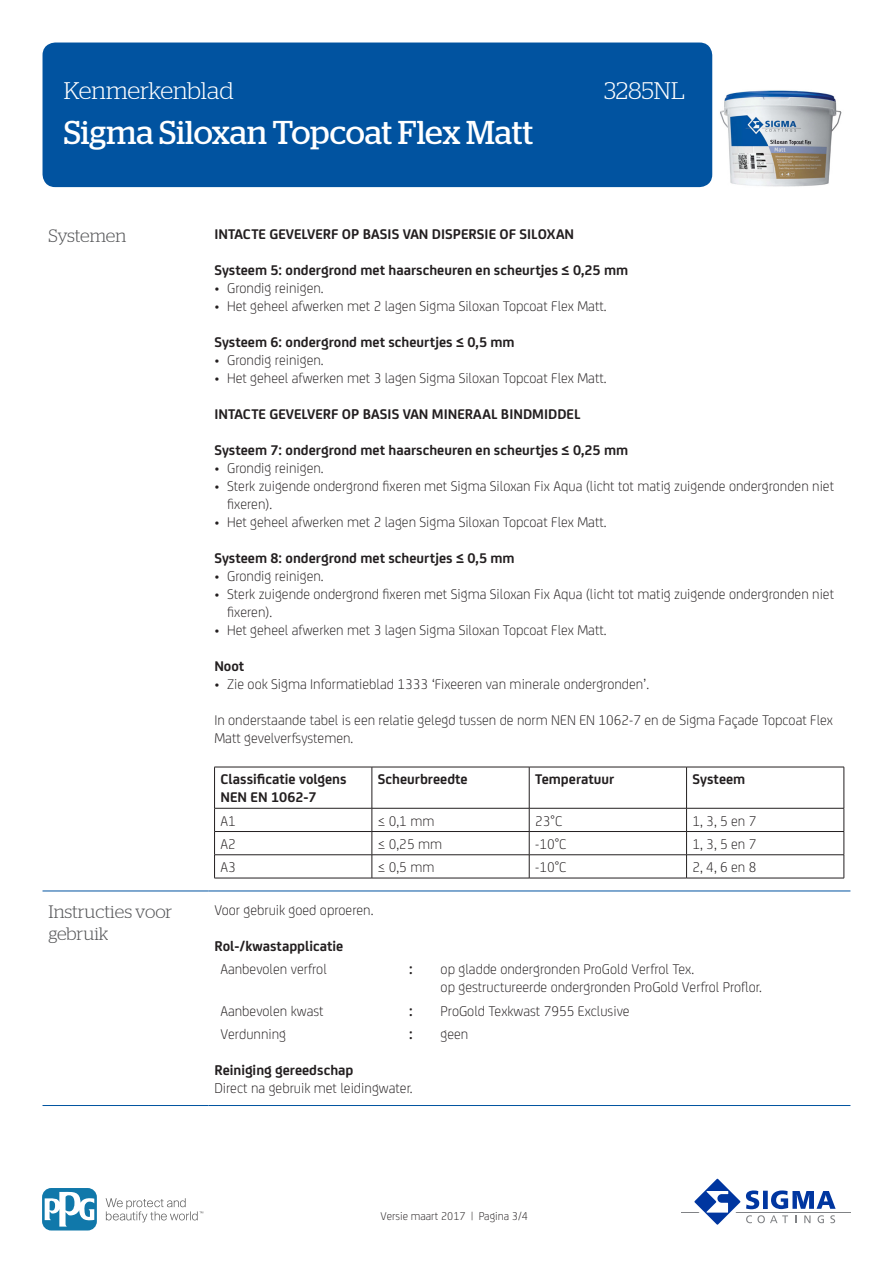
<style>
.page{position:relative;width:893px;height:1263px;background:#fff}
.page>*{position:absolute;margin:0;border:0;box-sizing:border-box;transform-origin:0 0}
.t1{font:33px "Stag";letter-spacing:-.005em;color:#fff}
.t2{font:300 24px "Stag";color:#fff}
.KOP{font:300 18px/21.6px "Stag";color:#57585a}
.BODY{font:300 15px/18px "FS Joey";color:#231f20}
.BODY-2{font:700 15px/18px "FS Joey";color:#231f20}
.t3{font:300 12px "FS Joey";color:#231f20}
.s1{font-weight:700}
</style>
<div class="page">
<div style="left:43px;top:43px;width:669px;height:144px;background:#0153a0;border-radius:13px"></div>
<hr style="left:681px;top:1211px;width:169px;height:1px;background:#808285">
<svg style="left:689px;top:1178px;width:147px;height:47px"></svg>
<svg style="left:106px;top:1198px;width:97px;height:24px"></svg>
<svg style="left:43px;top:1188px;width:54px;height:42px"></svg>
<svg style="left:45px;top:1191px;width:49px;height:35px"></svg>
<hr style="left:43px;top:890px;width:165px;height:1px;background:#0153a0">
<hr style="left:208px;top:890px;width:642px;height:1px;background:#0153a0">
<hr style="left:43px;top:1105px;width:165px;height:1px;background:#0153a0">
<hr style="left:208px;top:1105px;width:642px;height:1px;background:#0153a0">
<hr style="left:214px;top:767px;width:158px;height:1px;background:#231f20">
<hr style="left:214px;top:767px;width:1px;height:41px;background:#231f20">
<hr style="left:372px;top:767px;width:157px;height:1px;background:#231f20">
<hr style="left:372px;top:767px;width:1px;height:41px;background:#231f20">
<hr style="left:529px;top:767px;width:158px;height:1px;background:#231f20">
<hr style="left:529px;top:767px;width:1px;height:41px;background:#231f20">
<hr style="left:687px;top:767px;width:157px;height:1px;background:#231f20">
<hr style="left:686px;top:767px;width:1px;height:41px;background:#231f20">
<hr style="left:844px;top:767px;width:1px;height:41px;background:#231f20">
<hr style="left:214px;top:808px;width:158px;height:1px;background:#231f20">
<hr style="left:372px;top:808px;width:157px;height:1px;background:#231f20">
<hr style="left:529px;top:808px;width:158px;height:1px;background:#231f20">
<hr style="left:687px;top:808px;width:157px;height:1px;background:#231f20">
<hr style="left:214px;top:831px;width:158px;height:1px;background:#231f20">
<hr style="left:372px;top:831px;width:157px;height:1px;background:#231f20">
<hr style="left:529px;top:831px;width:158px;height:1px;background:#231f20">
<hr style="left:687px;top:831px;width:157px;height:1px;background:#231f20">
<hr style="left:214px;top:854px;width:158px;height:1px;background:#231f20">
<svg style="left:214px;top:808px;width:1px;height:70px"></svg>
<hr style="left:372px;top:854px;width:157px;height:1px;background:#231f20">
<svg style="left:372px;top:808px;width:1px;height:70px"></svg>
<hr style="left:529px;top:854px;width:158px;height:1px;background:#231f20">
<svg style="left:529px;top:808px;width:1px;height:70px"></svg>
<hr style="left:687px;top:854px;width:157px;height:1px;background:#231f20">
<svg style="left:686px;top:808px;width:1px;height:70px"></svg>
<svg style="left:844px;top:808px;width:1px;height:70px"></svg>
<hr style="left:214px;top:878px;width:158px;height:1px;background:#231f20">
<hr style="left:372px;top:878px;width:157px;height:1px;background:#231f20">
<hr style="left:529px;top:878px;width:158px;height:1px;background:#231f20">
<hr style="left:687px;top:878px;width:157px;height:1px;background:#231f20">
<img style="left:720px;top:90px;width:122px;height:97px">
<h2 class="t2" style="left:64px;top:77px;width:171px">Kenmerkenblad</h2>
<h2 class="t2" style="left:604px;top:77px;width:82px">3285NL</h2>
<h1 class="t1" style="left:64px;top:114px;width:471px">Sigma Siloxan Topcoat Flex Matt</h1>
<p class="KOP" style="left:49px;top:225px;width:79px">Systemen</p>
<p class="BODY-2" style="left:214px;top:224px;width:361px">INTACTE GEVELVERF OP BASIS VAN DISPERSIE OF SILOXAN</p>
<p class="BODY-2" style="left:214px;top:260px;width:415px">Systeem 5: ondergrond met haarscheuren en scheurtjes ≤ 0,25 mm</p>
<p class="BODY" style="left:214px;top:278px;width:111px">• Grondig reinigen.</p>
<p class="BODY" style="left:214px;top:296px;width:394px">• Het geheel afwerken met 2 lagen Sigma Siloxan Topcoat Flex Matt.</p>
<p class="BODY-2" style="left:214px;top:332px;width:302px">Systeem 6: ondergrond met scheurtjes ≤ 0,5 mm</p>
<p class="BODY" style="left:214px;top:350px;width:111px">• Grondig reinigen.</p>
<p class="BODY" style="left:214px;top:368px;width:394px">• Het geheel afwerken met 3 lagen Sigma Siloxan Topcoat Flex Matt.</p>
<p class="BODY-2" style="left:214px;top:404px;width:368px">INTACTE GEVELVERF OP BASIS VAN MINERAAL BINDMIDDEL</p>
<p class="BODY-2" style="left:214px;top:440px;width:415px">Systeem 7: ondergrond met haarscheuren en scheurtjes ≤ 0,25 mm</p>
<p class="BODY" style="left:214px;top:458px;width:111px">• Grondig reinigen.</p>
<p class="BODY" style="left:227px;top:476px;width:608px;text-indent:-13px">• Sterk zuigende ondergrond fixeren met Sigma Siloxan Fix Aqua (licht tot matig zuigende ondergronden niet fixeren).</p>
<p class="BODY" style="left:214px;top:512px;width:394px">• Het geheel afwerken met 2 lagen Sigma Siloxan Topcoat Flex Matt.</p>
<p class="BODY-2" style="left:214px;top:548px;width:302px">Systeem 8: ondergrond met scheurtjes ≤ 0,5 mm</p>
<p class="BODY" style="left:214px;top:566px;width:111px">• Grondig reinigen.</p>
<p class="BODY" style="left:227px;top:584px;width:608px;text-indent:-13px">• Sterk zuigende ondergrond fixeren met Sigma Siloxan Fix Aqua (licht tot matig zuigende ondergronden niet fixeren).</p>
<p class="BODY" style="left:214px;top:620px;width:394px">• Het geheel afwerken met 3 lagen Sigma Siloxan Topcoat Flex Matt.</p>
<p class="BODY-2" style="left:214px;top:656px;width:32px">Noot</p>
<p class="BODY" style="left:214px;top:674px;width:436px">• Zie ook Sigma Informatieblad 1333 ‘Fixeeren van minerale ondergronden’.</p>
<p class="BODY" style="left:214px;top:710px;width:620px">In onderstaande tabel is een relatie gelegd tussen de norm NEN EN 1062-7 en de Sigma Façade Topcoat Flex<br>Matt gevelverfsystemen.</p>
<p class="BODY-2" style="left:221px;top:769px;width:128px">Classificatie volgens<br>NEN EN 1062-7</p>
<p class="BODY-2" style="left:378px;top:769px;width:91px">Scheurbreedte</p>
<p class="BODY-2" style="left:535px;top:769px;width:81px">Temperatuur</p>
<p class="BODY-2" style="left:693px;top:769px;width:54px">Systeem</p>
<p class="BODY" style="left:221px;top:811px;width:17px">A1</p>
<p class="BODY" style="left:378px;top:811px;width:58px">≤ 0,1 mm</p>
<p class="BODY" style="left:535px;top:811px;width:29px">23°C</p>
<p class="BODY" style="left:693px;top:811px;width:65px">1, 3, 5 en 7</p>
<p class="BODY" style="left:221px;top:834px;width:17px">A2</p>
<p class="BODY" style="left:378px;top:834px;width:66px">≤ 0,25 mm</p>
<p class="BODY" style="left:535px;top:834px;width:33px">-10°C</p>
<p class="BODY" style="left:693px;top:834px;width:65px">1, 3, 5 en 7</p>
<p class="BODY" style="left:221px;top:857px;width:17px">A3</p>
<p class="BODY" style="left:378px;top:857px;width:58px">≤ 0,5 mm</p>
<p class="BODY" style="left:535px;top:857px;width:33px">-10°C</p>
<p class="BODY" style="left:693px;top:857px;width:65px">2, 4, 6 en 8</p>
<p class="KOP" style="left:49px;top:901px;width:125px">Instructies voor gebruik</p>
<p class="BODY" style="left:214px;top:900px;width:161px">Voor gebruik goed oproeren.</p>
<p class="BODY-2" style="left:214px;top:936px;width:131px">Rol-/kwastapplicatie</p>
<p class="BODY" style="left:220px;top:959px;width:108px">Aanbevolen verfrol</p>
<p class="BODY-2" style="left:409px;top:959px;width:5px">:</p>
<p class="BODY" style="left:441px;top:959px;width:323px">op gladde ondergronden ProGold Verfrol Tex.<br>op gestructureerde ondergronden ProGold Verfrol Proflor.</p>
<p class="BODY" style="left:220px;top:1000px;width:105px">Aanbevolen kwast</p>
<p class="BODY-2" style="left:409px;top:1000px;width:5px">:</p>
<p class="BODY" style="left:441px;top:1000px;width:191px">ProGold Texkwast 7955 Exclusive</p>
<p class="BODY" style="left:220px;top:1024px;width:67px">Verdunning</p>
<p class="BODY-2" style="left:409px;top:1024px;width:5px">:</p>
<p class="BODY" style="left:441px;top:1024px;width:29px">geen</p>
<p class="BODY" style="left:214px;top:1060px;width:200px"><span class="s1">Reiniging gereedschap<br></span>Direct na gebruik met leidingwater.</p>
<p class="t3" style="left:380px;top:1208px;width:149px">Versie maart 2017 | Pagina 3/4</p>
</div>
